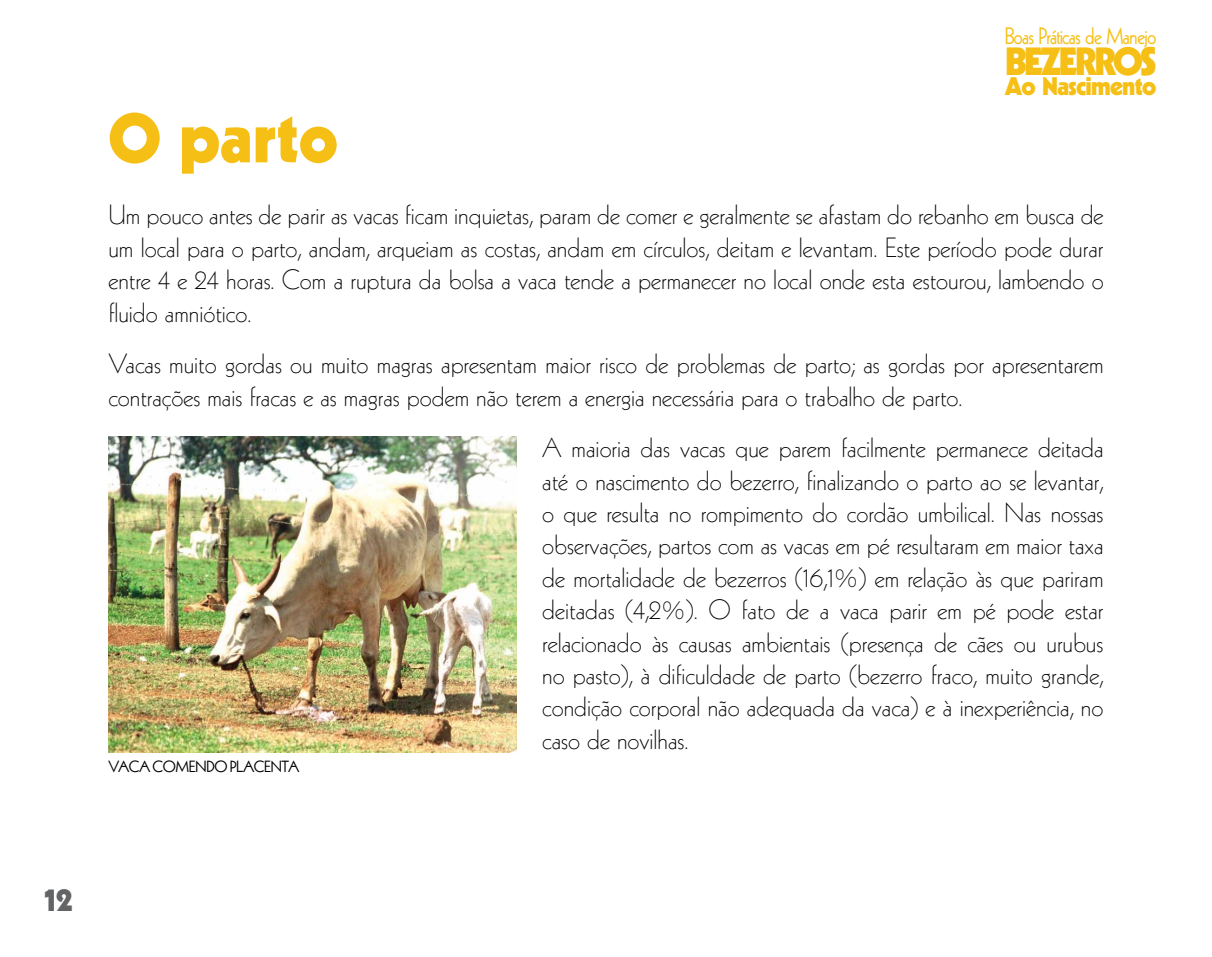
<style>
.page{position:relative;width:1212px;height:957px;background:#fff}
.page>*{position:absolute;margin:0;border:0;box-sizing:border-box;transform-origin:0 0}
.t1{font:900 67.5px "Kabel";color:#f6bf16}
.t2{font:900 38.25px "Kabel";letter-spacing:-.075em;color:#f6bf16}
.t3{font:900 31.5px "Kabel";color:#636466}
.t4{font:300 27px/32.4px "Kabel";color:#000;text-align:justify}
.t5{font:900 24.75px "Kabel";letter-spacing:-.03em;color:#f6bf16}
.t6{font:23.18px "Kabel";letter-spacing:-.04em;color:#f6bf16;scale:.88 1}
.t7{font:15.75px "Kabel";letter-spacing:-.02em;color:#000}
</style>
<div class="page">
<img style="left:108px;top:436px;width:409px;height:316px">
<p class="t6" style="left:1005px;top:22px;width:174px">Boas Práticas de Manejo</p>
<h2 class="t2" style="left:1005px;top:37px;width:153px">BEZERROS</h2>
<p class="t5" style="left:1005px;top:70px;width:153px">Ao Nascimento</p>
<h1 class="t1" style="left:108px;top:96px;width:231px">O parto</h1>
<p class="t4" style="left:108px;top:199px;width:997px">Um pouco antes de parir as vacas ficam inquietas, param de comer e geralmente se afastam do rebanho em busca de um local para o parto, andam, arqueiam as costas, andam em círculos, deitam e levantam. Este período pode durar entre 4 e 24 horas. Com a ruptura da bolsa a vaca tende a permanecer no local onde esta estourou, lambendo o fluido amniótico.</p>
<p class="t4" style="left:108px;top:348px;width:997px">Vacas muito gordas ou muito magras apresentam maior risco de problemas de parto; as gordas por apresentarem contrações mais fracas e as magras podem não terem a energia necessária para o trabalho de parto.</p>
<p class="t4" style="left:542px;top:432px;width:563px">A maioria das vacas que parem facilmente permanece deitada até o nascimento do bezerro, finalizando o parto ao se levantar, o que resulta no rompimento do cordão umbilical. Nas nossas observações, partos com as vacas em pé resultaram em maior taxa de mortalidade de bezerros (16,1%) em relação às que pariram deitadas (4,2%). O fato de a vaca parir em pé pode estar relacionado às causas ambientais (presença de cães ou urubus no pasto), à dificuldade de parto (bezerro fraco, muito grande, condição corporal não adequada da vaca) e à inexperiência, no caso de novilhas.</p>
<p class="t7" style="left:108px;top:757px;width:192px">VACA COMENDO PLACENTA</p>
<p class="t3" style="left:45px;top:880px;width:29px">12</p>
</div>
